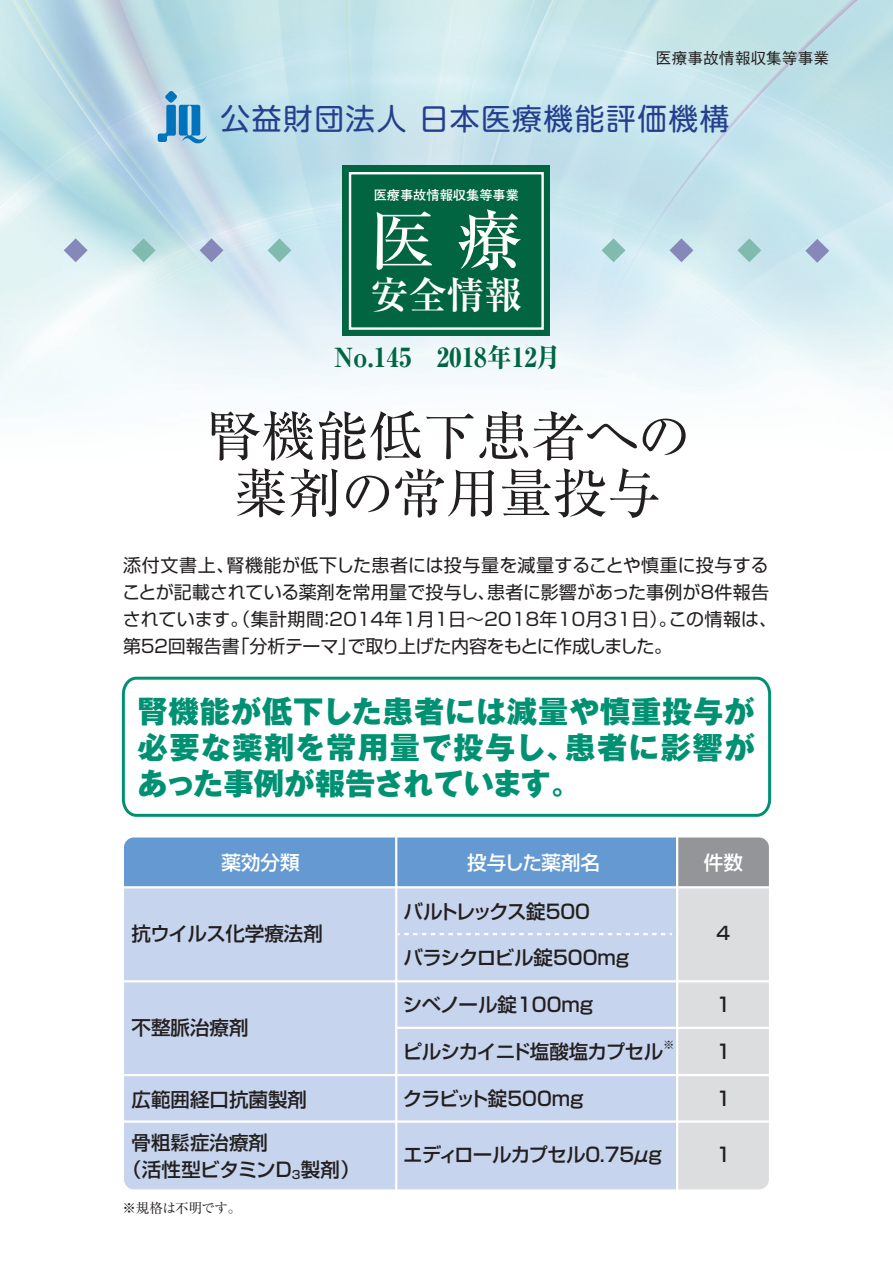
<style>
.page{position:relative;width:893px;height:1263px;background:#fff}
.page>*{position:absolute;margin:0;border:0;box-sizing:border-box;transform-origin:0 0}
.t1{font:65.4px "Ryumin Pro Medium 90 msp RKSJ H";color:#fff}
.t2{font:54px/57px "Ryumin Pro Regular 90 msp RKSJ H";color:#231f20;text-align:center}
.t3{font:37.95px "Ryumin Pro Bold 90 msp RKSJ H";color:#fff}
.t4{font:30.3px/36px "Gothic MB101 Pro Heavy 90 msp RKSJ H";letter-spacing:.025em;color:#009173;text-align:justify}
.t5{font:29.85px "Shin M Go Pro Regular 90 msp RKSJ H";letter-spacing:.05em;color:#253f8e}
.t6{font:26.4px "Ryumin Pro Heavy 90 msp RKSJ H";color:#006540;scale:.95 1}
.t7{font:19.5px/27px "Shin Go Pro Medium 90 msp RKSJ H";letter-spacing:-.005em;color:#231f20}
.t8{font:19.5px "Shin Go Pro Medium 90 msp RKSJ H";letter-spacing:-.05em;color:#231f20}
.t9{font:19.5px "Shin Go Pro Medium 90 msp RKSJ H";letter-spacing:-.035em;color:#231f20}
.t10{font:19.5px "Shin Go Pro Medium 90 msp RKSJ H";color:#fff}
.t11{font:19.5px "Shin Go Pro Medium 90 msp RKSJ H";letter-spacing:-.045em;color:#231f20}
.t12{font:19.5px "Shin Go Pro Medium 90 msp RKSJ H";letter-spacing:-.025em;color:#231f20}
.t13{font:18px/27px "Shin Go Pro Regular 90 msp RKSJ H";letter-spacing:-.01em;color:#231f20}
.t14{font:18px "Shin Go Pro Medium 90 msp RKSJ H";color:#231f20}
.t15{font:15.75px "Gothic BBB Pro Medium 90 msp RKSJ H";color:#231f20}
.t16{font:13.5px "Ryumin Pro Regular 90 msp RKSJ H";letter-spacing:-.045em;color:#231f20}
.t17{font:13.2px "Futo Go B101 Pro Bold 90 msp RKSJ H";color:#fff}
.t18{font:11.4px "Shin Go Pro Medium 90 msp RKSJ H";color:#231f20}
</style>
<div class="page">
<img style="left:0;top:0;width:893px;height:1190px">
<svg style="left:602px;top:238px;width:23px;height:24px"></svg>
<svg style="left:669px;top:238px;width:24px;height:24px"></svg>
<svg style="left:805px;top:239px;width:24px;height:24px"></svg>
<svg style="left:737px;top:238px;width:24px;height:24px"></svg>
<svg style="left:132px;top:238px;width:24px;height:24px"></svg>
<svg style="left:200px;top:238px;width:23px;height:24px"></svg>
<svg style="left:64px;top:238px;width:24px;height:24px"></svg>
<svg style="left:267px;top:238px;width:24px;height:24px"></svg>
<div style="left:342px;top:166px;width:208px;height:170px;background:#006540"></div>
<div style="left:349px;top:172px;width:195px;height:158px;border:2px solid #fff"></div>
<svg style="left:158px;top:91px;width:49px;height:52px"></svg>
<svg style="left:120px;top:675px;width:652px;height:143px"></svg>
<hr style="left:395px;top:836px;width:2px;height:354px;background:#fff">
<hr style="left:676px;top:836px;width:2px;height:354px;background:#fff">
<svg style="left:124px;top:838px;width:645px;height:351px"></svg>
<hr style="left:122px;top:980px;width:652px;height:2px;background:#fff">
<hr style="left:397px;top:1027px;width:376px;height:2px;background:#fff">
<hr style="left:122px;top:1074px;width:652px;height:2px;background:#fff">
<hr style="left:122px;top:1120px;width:653px;height:3px;background:#fff">
<hr style="left:122px;top:886px;width:650px;height:2px;background:#fff">
<p class="t15" style="left:656px;top:52px;width:175px">医療事故情報収集等事業</p>
<h3 class="t5" style="left:221px;top:107px;width:511px">公益財団法人 日本医療機能評価機構</h3>
<p class="t17" style="left:374px;top:190px;width:147px">医療事故情報収集等事業</p>
<h1 class="t1" style="left:370px;top:216px;width:154px">医 療</h1>
<h3 class="t3" style="left:370px;top:281px;width:153px">安全情報</h3>
<h3 class="t6" style="left:334px;top:347px;width:240px">No.145　2018年12月</h3>
<h2 class="t2" style="left:207px;top:415px;width:486px">腎機能低下患者への薬剤の常用量投与</h2>
<p class="t13" style="left:122px;top:555px;width:656px">添付文書上、腎機能が低下した患者には投与量を減量することや慎重に投与することが記載されている薬剤を常用量で投与し、患者に影響があった事例が８件報告されています。（集計期間：２０１４年１月１日～２０１８年１０月31日）。この情報は、第５２回報告書「分析テーマ」で取り上げた内容をもとに作成しました。</p>
<h3 class="t4" style="left:138px;top:698px;width:618px">腎機能が低下した患者には減量や慎重投与が必要な薬剤を常用量で投与し、患者に影響があった事例が報告されています。</h3>
<p class="t10" style="left:222px;top:855px;width:79px">薬効分類</p>
<p class="t10" style="left:467px;top:855px;width:134px">投与した薬剤名</p>
<p class="t10" style="left:704px;top:855px;width:40px">件数</p>
<p class="t12" style="left:132px;top:926px;width:193px">抗ウイルス化学療法剤</p>
<p class="t7" style="left:132px;top:1016px;width:118px">不整脈治療剤</p>
<p class="t7" style="left:132px;top:1089px;width:177px">広範囲経口抗菌製剤</p>
<p class="t7" style="left:122px;top:1132px;width:239px;text-indent:9px">骨粗鬆症治療剤<br>（活性型ビタミンD<sub>３</sub>製剤）</p>
<p class="t16" style="left:122px;top:1203px;width:120px">※規格は不明です。</p>
<p class="t11" style="left:403px;top:904px;width:188px">バルトレックス錠500</p>
<p class="t7" style="left:403px;top:947px;width:227px">バラシクロビル錠500mg</p>
<p class="t7" style="left:403px;top:994px;width:192px">シベノール錠100mg</p>
<p class="t9" style="left:403px;top:1044px;width:262px">ピルシカイニド塩酸塩カプセル</p>
<p class="t18" style="left:663px;top:1041px;width:13px">※</p>
<p class="t7" style="left:403px;top:1088px;width:182px">クラビット錠500mg</p>
<p class="t8" style="left:403px;top:1148px;width:260px">エディロールカプセル0.75μg</p>
<p class="t14" style="left:717px;top:927px;width:15px">4</p>
<p class="t7" style="left:716px;top:994px;width:16px">1</p>
<p class="t7" style="left:716px;top:1041px;width:16px">1</p>
<p class="t7" style="left:716px;top:1088px;width:16px">1</p>
<p class="t7" style="left:716px;top:1144px;width:16px">1</p>
</div>
